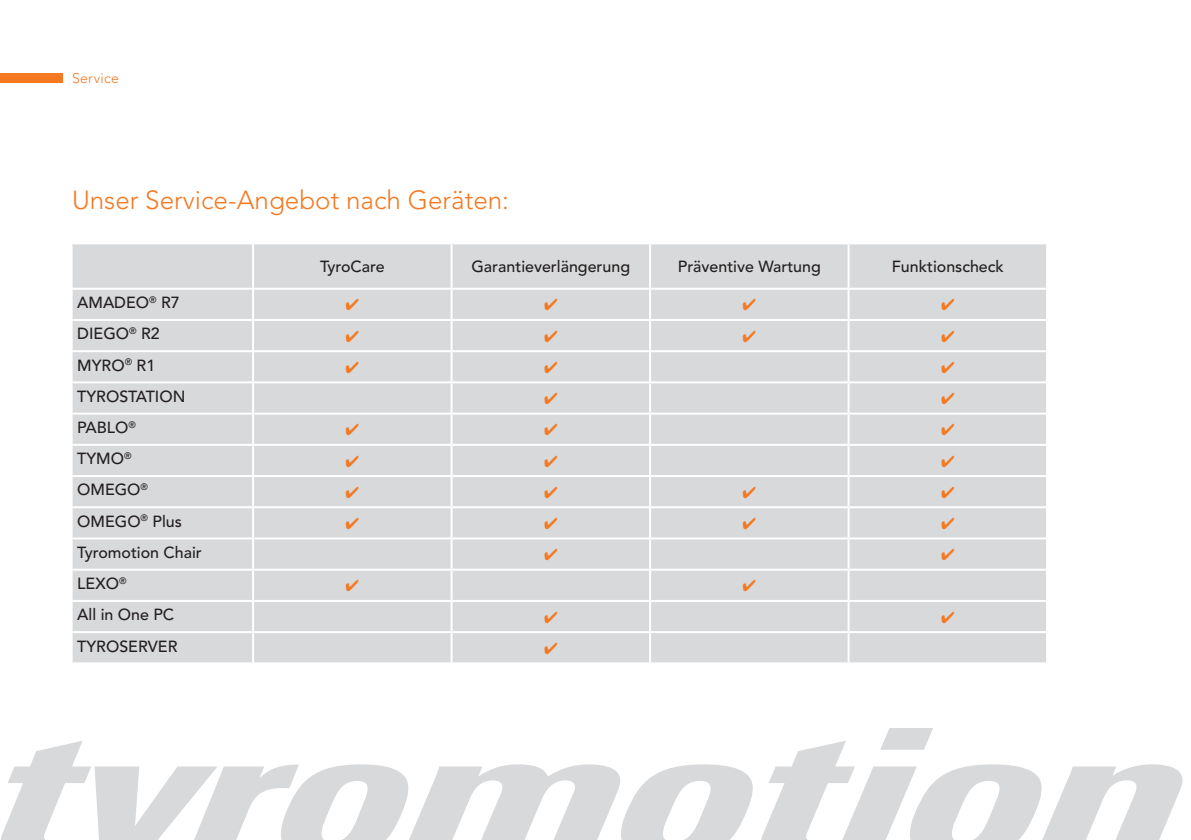
<style>
.page{position:relative;width:1191px;height:840px;background:#fff}
.page>*{position:absolute;margin:0;border:0;box-sizing:border-box;transform-origin:0 0}
.t1{font:300 26px "Avenir";color:#f47921}
.t2{font:500 16px "Avenir";color:#231f20}
.t3{font:300 14px "Avenir";letter-spacing:.025em;color:#f47921}
</style>
<div class="page">
<svg style="left:1px;top:741px;width:751px;height:98px"></svg>
<svg style="left:761px;top:728px;width:421px;height:111px"></svg>
<div style="left:73px;top:244px;width:973px;height:43px;background:#d8d9db"></div>
<div style="left:73px;top:290px;width:973px;height:372px;background:#d8d9db"></div>
<hr style="left:252px;top:244px;width:2px;height:43px;background:#fff">
<hr style="left:450px;top:244px;width:2px;height:43px;background:#fff">
<hr style="left:649px;top:244px;width:2px;height:43px;background:#fff">
<hr style="left:847px;top:244px;width:2px;height:43px;background:#fff">
<hr style="left:252px;top:289px;width:2px;height:30px;background:#fff">
<hr style="left:450px;top:289px;width:2px;height:30px;background:#fff">
<hr style="left:649px;top:289px;width:2px;height:30px;background:#fff">
<hr style="left:847px;top:289px;width:2px;height:30px;background:#fff">
<hr style="left:71px;top:319px;width:182px;height:2px;background:#fff">
<hr style="left:253px;top:319px;width:198px;height:2px;background:#fff">
<hr style="left:252px;top:321px;width:2px;height:29px;background:#fff">
<hr style="left:451px;top:319px;width:199px;height:2px;background:#fff">
<hr style="left:450px;top:321px;width:2px;height:29px;background:#fff">
<hr style="left:650px;top:319px;width:198px;height:2px;background:#fff">
<hr style="left:649px;top:321px;width:2px;height:29px;background:#fff">
<hr style="left:848px;top:319px;width:200px;height:2px;background:#fff">
<hr style="left:847px;top:321px;width:2px;height:29px;background:#fff">
<hr style="left:71px;top:350px;width:182px;height:2px;background:#fff">
<hr style="left:253px;top:350px;width:198px;height:2px;background:#fff">
<hr style="left:252px;top:352px;width:2px;height:29px;background:#fff">
<hr style="left:451px;top:350px;width:199px;height:2px;background:#fff">
<hr style="left:450px;top:352px;width:2px;height:29px;background:#fff">
<hr style="left:650px;top:350px;width:198px;height:2px;background:#fff">
<hr style="left:649px;top:352px;width:2px;height:29px;background:#fff">
<hr style="left:848px;top:350px;width:200px;height:2px;background:#fff">
<hr style="left:847px;top:352px;width:2px;height:29px;background:#fff">
<hr style="left:71px;top:381px;width:182px;height:2px;background:#fff">
<hr style="left:253px;top:381px;width:198px;height:2px;background:#fff">
<hr style="left:252px;top:383px;width:2px;height:29px;background:#fff">
<hr style="left:451px;top:381px;width:199px;height:2px;background:#fff">
<hr style="left:450px;top:383px;width:2px;height:29px;background:#fff">
<hr style="left:650px;top:381px;width:198px;height:2px;background:#fff">
<hr style="left:649px;top:383px;width:2px;height:29px;background:#fff">
<hr style="left:848px;top:381px;width:200px;height:2px;background:#fff">
<hr style="left:847px;top:383px;width:2px;height:29px;background:#fff">
<hr style="left:71px;top:412px;width:182px;height:2px;background:#fff">
<hr style="left:253px;top:412px;width:198px;height:2px;background:#fff">
<hr style="left:252px;top:414px;width:2px;height:29px;background:#fff">
<hr style="left:451px;top:412px;width:199px;height:2px;background:#fff">
<hr style="left:450px;top:414px;width:2px;height:29px;background:#fff">
<hr style="left:650px;top:412px;width:198px;height:2px;background:#fff">
<hr style="left:649px;top:414px;width:2px;height:29px;background:#fff">
<hr style="left:848px;top:412px;width:200px;height:2px;background:#fff">
<hr style="left:847px;top:414px;width:2px;height:29px;background:#fff">
<hr style="left:71px;top:443px;width:182px;height:2px;background:#fff">
<hr style="left:253px;top:443px;width:198px;height:2px;background:#fff">
<hr style="left:252px;top:445px;width:2px;height:30px;background:#fff">
<hr style="left:451px;top:443px;width:199px;height:2px;background:#fff">
<hr style="left:450px;top:445px;width:2px;height:30px;background:#fff">
<hr style="left:650px;top:443px;width:198px;height:2px;background:#fff">
<hr style="left:649px;top:445px;width:2px;height:30px;background:#fff">
<hr style="left:848px;top:443px;width:200px;height:2px;background:#fff">
<hr style="left:847px;top:445px;width:2px;height:30px;background:#fff">
<hr style="left:71px;top:475px;width:182px;height:2px;background:#fff">
<hr style="left:253px;top:475px;width:198px;height:2px;background:#fff">
<hr style="left:252px;top:477px;width:2px;height:29px;background:#fff">
<hr style="left:451px;top:475px;width:199px;height:2px;background:#fff">
<hr style="left:450px;top:477px;width:2px;height:29px;background:#fff">
<hr style="left:650px;top:475px;width:198px;height:2px;background:#fff">
<hr style="left:649px;top:477px;width:2px;height:29px;background:#fff">
<hr style="left:848px;top:475px;width:200px;height:2px;background:#fff">
<hr style="left:847px;top:477px;width:2px;height:29px;background:#fff">
<hr style="left:71px;top:506px;width:182px;height:2px;background:#fff">
<hr style="left:253px;top:506px;width:198px;height:2px;background:#fff">
<hr style="left:252px;top:508px;width:2px;height:29px;background:#fff">
<hr style="left:451px;top:506px;width:199px;height:2px;background:#fff">
<hr style="left:450px;top:508px;width:2px;height:29px;background:#fff">
<hr style="left:650px;top:506px;width:198px;height:2px;background:#fff">
<hr style="left:649px;top:508px;width:2px;height:29px;background:#fff">
<hr style="left:848px;top:506px;width:200px;height:2px;background:#fff">
<hr style="left:847px;top:508px;width:2px;height:29px;background:#fff">
<hr style="left:71px;top:537px;width:182px;height:2px;background:#fff">
<hr style="left:253px;top:537px;width:198px;height:2px;background:#fff">
<hr style="left:252px;top:539px;width:2px;height:29px;background:#fff">
<hr style="left:451px;top:537px;width:199px;height:2px;background:#fff">
<hr style="left:450px;top:539px;width:2px;height:29px;background:#fff">
<hr style="left:650px;top:537px;width:198px;height:2px;background:#fff">
<hr style="left:649px;top:539px;width:2px;height:29px;background:#fff">
<hr style="left:848px;top:537px;width:200px;height:2px;background:#fff">
<hr style="left:847px;top:539px;width:2px;height:29px;background:#fff">
<hr style="left:71px;top:568px;width:182px;height:2px;background:#fff">
<hr style="left:253px;top:568px;width:198px;height:2px;background:#fff">
<hr style="left:252px;top:570px;width:2px;height:29px;background:#fff">
<hr style="left:451px;top:568px;width:199px;height:2px;background:#fff">
<hr style="left:450px;top:570px;width:2px;height:29px;background:#fff">
<hr style="left:650px;top:568px;width:198px;height:2px;background:#fff">
<hr style="left:649px;top:570px;width:2px;height:29px;background:#fff">
<hr style="left:848px;top:568px;width:200px;height:2px;background:#fff">
<hr style="left:847px;top:570px;width:2px;height:29px;background:#fff">
<hr style="left:71px;top:599px;width:182px;height:2px;background:#fff">
<hr style="left:253px;top:599px;width:198px;height:2px;background:#fff">
<hr style="left:252px;top:601px;width:2px;height:29px;background:#fff">
<hr style="left:451px;top:599px;width:199px;height:2px;background:#fff">
<hr style="left:450px;top:601px;width:2px;height:29px;background:#fff">
<hr style="left:650px;top:599px;width:198px;height:2px;background:#fff">
<hr style="left:649px;top:601px;width:2px;height:29px;background:#fff">
<hr style="left:848px;top:599px;width:200px;height:2px;background:#fff">
<hr style="left:847px;top:601px;width:2px;height:29px;background:#fff">
<hr style="left:71px;top:630px;width:182px;height:2px;background:#fff">
<hr style="left:253px;top:630px;width:198px;height:2px;background:#fff">
<hr style="left:252px;top:632px;width:2px;height:30px;background:#fff">
<hr style="left:451px;top:630px;width:199px;height:2px;background:#fff">
<hr style="left:450px;top:632px;width:2px;height:30px;background:#fff">
<hr style="left:650px;top:630px;width:198px;height:2px;background:#fff">
<hr style="left:649px;top:632px;width:2px;height:30px;background:#fff">
<hr style="left:848px;top:630px;width:200px;height:2px;background:#fff">
<hr style="left:847px;top:632px;width:2px;height:30px;background:#fff">
<div style="left:0;top:73px;width:62px;height:9px;background:#f47921"></div>
<svg style="left:346px;top:299px;width:12px;height:11px"></svg>
<svg style="left:544px;top:299px;width:13px;height:11px"></svg>
<svg style="left:743px;top:299px;width:12px;height:11px"></svg>
<svg style="left:941px;top:299px;width:13px;height:11px"></svg>
<svg style="left:346px;top:330px;width:12px;height:11px"></svg>
<svg style="left:544px;top:330px;width:13px;height:11px"></svg>
<svg style="left:743px;top:330px;width:12px;height:11px"></svg>
<svg style="left:941px;top:330px;width:13px;height:11px"></svg>
<svg style="left:346px;top:361px;width:12px;height:12px"></svg>
<svg style="left:544px;top:361px;width:13px;height:12px"></svg>
<svg style="left:941px;top:361px;width:13px;height:12px"></svg>
<svg style="left:544px;top:392px;width:13px;height:12px"></svg>
<svg style="left:941px;top:392px;width:13px;height:12px"></svg>
<svg style="left:346px;top:423px;width:12px;height:12px"></svg>
<svg style="left:544px;top:423px;width:13px;height:12px"></svg>
<svg style="left:941px;top:423px;width:13px;height:12px"></svg>
<svg style="left:346px;top:455px;width:12px;height:11px"></svg>
<svg style="left:544px;top:455px;width:13px;height:11px"></svg>
<svg style="left:941px;top:455px;width:13px;height:11px"></svg>
<svg style="left:346px;top:486px;width:12px;height:11px"></svg>
<svg style="left:544px;top:486px;width:13px;height:11px"></svg>
<svg style="left:743px;top:486px;width:12px;height:11px"></svg>
<svg style="left:941px;top:486px;width:13px;height:11px"></svg>
<svg style="left:346px;top:517px;width:12px;height:12px"></svg>
<svg style="left:544px;top:517px;width:13px;height:12px"></svg>
<svg style="left:743px;top:517px;width:12px;height:12px"></svg>
<svg style="left:941px;top:517px;width:13px;height:12px"></svg>
<svg style="left:544px;top:548px;width:13px;height:12px"></svg>
<svg style="left:941px;top:548px;width:13px;height:12px"></svg>
<svg style="left:346px;top:579px;width:12px;height:12px"></svg>
<svg style="left:743px;top:579px;width:12px;height:12px"></svg>
<svg style="left:544px;top:610px;width:13px;height:12px"></svg>
<svg style="left:941px;top:610px;width:13px;height:12px"></svg>
<svg style="left:544px;top:642px;width:13px;height:11px"></svg>
<p class="t3" style="left:72px;top:69px;width:48px">Service</p>
<h1 class="t1" style="left:72px;top:184px;width:438px">Unser Service-Angebot nach Geräten:</h1>
<p class="t2" style="left:77px;top:293px;width:104px">AMADEO<sup>®</sup> R7</p>
<p class="t2" style="left:77px;top:324px;width:84px">DIEGO<sup>®</sup> R2</p>
<p class="t2" style="left:77px;top:355px;width:79px">MYRO<sup>®</sup> R1</p>
<p class="t2" style="left:77px;top:387px;width:110px">TYROSTATION</p>
<p class="t2" style="left:77px;top:418px;width:60px">PABLO<sup>®</sup></p>
<p class="t2" style="left:77px;top:449px;width:56px">TYMO<sup>®</sup></p>
<p class="t2" style="left:77px;top:480px;width:72px">OMEGO<sup>®</sup></p>
<p class="t2" style="left:77px;top:511px;width:106px">OMEGO<sup>®</sup> Plus</p>
<p class="t2" style="left:77px;top:542px;width:126px">Tyromotion Chair</p>
<p class="t2" style="left:77px;top:574px;width:51px">LEXO<sup>®</sup></p>
<p class="t2" style="left:77px;top:605px;width:98px">All in One PC</p>
<p class="t2" style="left:77px;top:636px;width:102px">TYROSERVER</p>
<p class="t2" style="left:320px;top:257px;width:66px">TyroCare</p>
<p class="t2" style="left:471px;top:257px;width:160px">Garantieverlängerung</p>
<p class="t2" style="left:678px;top:257px;width:144px">Präventive Wartung</p>
<p class="t2" style="left:891px;top:257px;width:114px">Funktionscheck</p>
</div>
